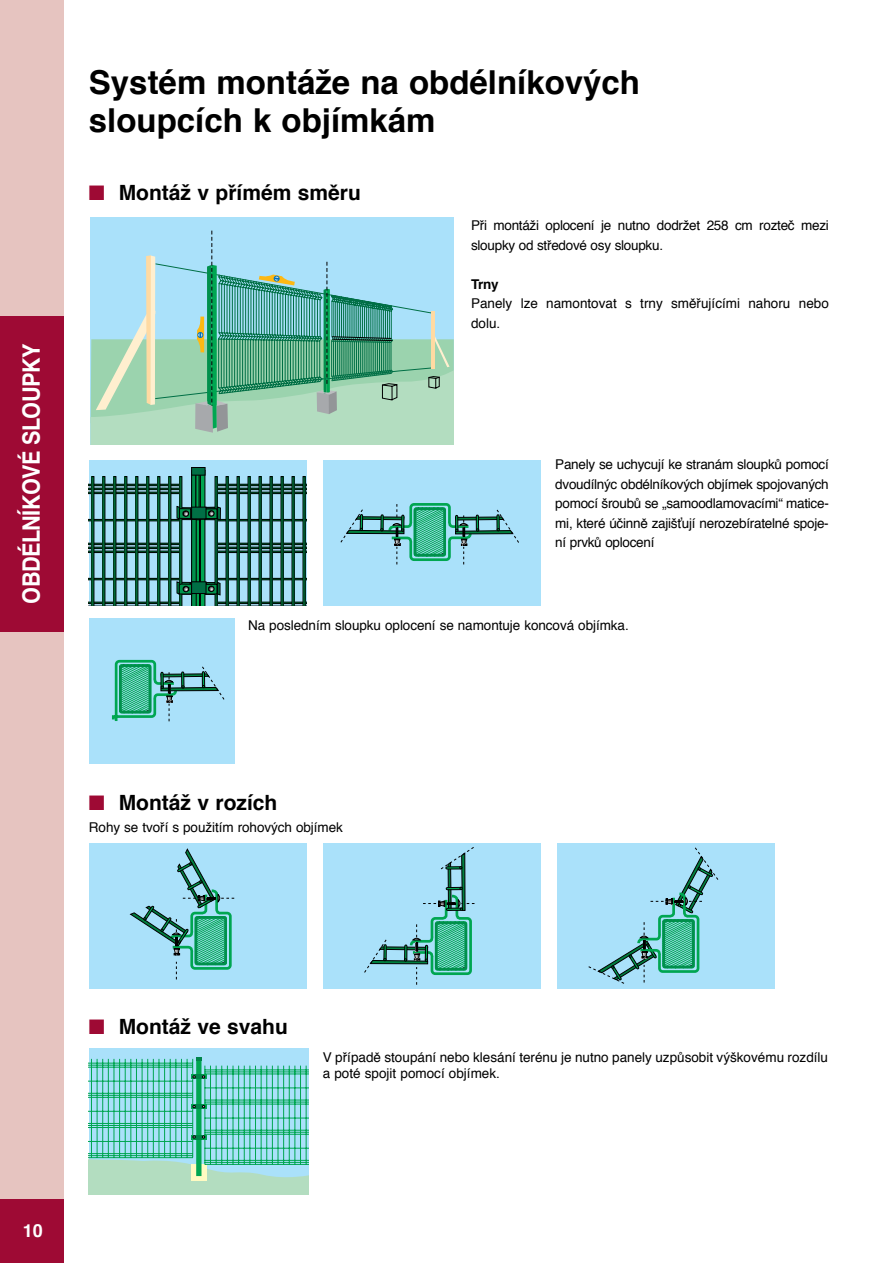
<style>
.page{position:relative;width:893px;height:1263px;background:#fff}
.page>*{position:absolute;margin:0;border:0;box-sizing:border-box;transform-origin:0 0}
.t1{font:700 33px/37.5px "Helvetica";color:#000}
.t2{font:700 24px "Helvetica";letter-spacing:-.025em;color:#fff;scale:.9 1}
.t3{font:700 21px "Helvetica";color:#000}
.t4{font:700 18px "Helvetica";color:#fff}
.t5{font:13.5px/19.5px "Helvetica";letter-spacing:-.005em;color:#000}
.t6{font:700 13.5px "Helvetica";color:#000}
.s1{color:#9e0a34}
</style>
<div class="page">
<div style="left:0;top:0;width:64px;height:1263px;background:#e6c4c0"></div>
<div style="left:0;top:316px;width:64px;height:315px;background:#9e0a34"></div>
<div style="left:0;top:1199px;width:64px;height:64px;background:#9e0a34"></div>
<div style="left:90px;top:217px;width:364px;height:228px;background:#aae1fa"></div>
<svg style="left:90px;top:231px;width:364px;height:214px"></svg>
<svg style="left:89px;top:1049px;width:220px;height:109px;background:#99dbe9"></svg>
<svg style="left:89px;top:1158px;width:220px;height:36px;background:#afddcb"></svg>
<div style="left:191px;top:1164px;width:15px;height:17px;background:#fffac2"></div>
<div style="left:196px;top:1057px;width:5px;height:119px;background:#00a651"></div>
<hr style="left:89px;top:1063px;width:104px;height:1px;background:#00a651">
<hr style="left:89px;top:1065px;width:104px;height:1px;background:#00a651">
<hr style="left:89px;top:1067px;width:104px;height:1px;background:#00a651">
<hr style="left:89px;top:1081px;width:104px;height:1px;background:#00a651">
<hr style="left:89px;top:1093px;width:104px;height:1px;background:#00a651">
<hr style="left:89px;top:1095px;width:104px;height:1px;background:#00a651">
<hr style="left:89px;top:1097px;width:104px;height:1px;background:#00a651">
<hr style="left:89px;top:1111px;width:104px;height:1px;background:#00a651">
<hr style="left:89px;top:1123px;width:104px;height:1px;background:#00a651">
<hr style="left:89px;top:1125px;width:104px;height:1px;background:#00a651">
<hr style="left:89px;top:1127px;width:104px;height:1px;background:#00a651">
<hr style="left:89px;top:1141px;width:104px;height:1px;background:#00a651">
<hr style="left:89px;top:1153px;width:104px;height:1px;background:#00a651">
<hr style="left:89px;top:1155px;width:104px;height:1px;background:#00a651">
<hr style="left:89px;top:1157px;width:104px;height:1px;background:#00a651">
<hr style="left:89px;top:1059px;width:1px;height:98px;background:#00a651">
<hr style="left:91px;top:1059px;width:1px;height:98px;background:#00a651">
<hr style="left:97px;top:1059px;width:1px;height:98px;background:#00a651">
<hr style="left:102px;top:1059px;width:1px;height:98px;background:#00a651">
<hr style="left:108px;top:1059px;width:1px;height:98px;background:#00a651">
<hr style="left:114px;top:1059px;width:1px;height:98px;background:#00a651">
<hr style="left:119px;top:1059px;width:1px;height:98px;background:#00a651">
<hr style="left:125px;top:1059px;width:1px;height:98px;background:#00a651">
<hr style="left:131px;top:1059px;width:1px;height:98px;background:#00a651">
<hr style="left:136px;top:1059px;width:1px;height:98px;background:#00a651">
<hr style="left:142px;top:1059px;width:1px;height:98px;background:#00a651">
<hr style="left:147px;top:1059px;width:1px;height:98px;background:#00a651">
<hr style="left:153px;top:1059px;width:1px;height:98px;background:#00a651">
<hr style="left:159px;top:1059px;width:1px;height:98px;background:#00a651">
<hr style="left:164px;top:1059px;width:1px;height:98px;background:#00a651">
<hr style="left:170px;top:1059px;width:1px;height:98px;background:#00a651">
<hr style="left:176px;top:1059px;width:1px;height:98px;background:#00a651">
<hr style="left:181px;top:1059px;width:1px;height:98px;background:#00a651">
<hr style="left:187px;top:1059px;width:1px;height:98px;background:#00a651">
<hr style="left:192px;top:1059px;width:1px;height:98px;background:#00a651">
<hr style="left:205px;top:1070px;width:104px;height:1px;background:#00a651">
<hr style="left:205px;top:1072px;width:104px;height:1px;background:#00a651">
<hr style="left:205px;top:1074px;width:104px;height:1px;background:#00a651">
<hr style="left:205px;top:1088px;width:104px;height:1px;background:#00a651">
<hr style="left:205px;top:1100px;width:104px;height:1px;background:#00a651">
<hr style="left:205px;top:1102px;width:104px;height:1px;background:#00a651">
<hr style="left:205px;top:1104px;width:104px;height:1px;background:#00a651">
<hr style="left:205px;top:1118px;width:104px;height:1px;background:#00a651">
<hr style="left:205px;top:1130px;width:104px;height:1px;background:#00a651">
<hr style="left:205px;top:1132px;width:104px;height:1px;background:#00a651">
<hr style="left:205px;top:1134px;width:104px;height:1px;background:#00a651">
<hr style="left:205px;top:1148px;width:104px;height:1px;background:#00a651">
<hr style="left:205px;top:1160px;width:104px;height:1px;background:#00a651">
<hr style="left:205px;top:1162px;width:104px;height:1px;background:#00a651">
<hr style="left:205px;top:1164px;width:104px;height:1px;background:#00a651">
<hr style="left:311px;top:1065px;width:1px;height:99px;background:#00a651">
<hr style="left:306px;top:1065px;width:1px;height:99px;background:#00a651">
<hr style="left:300px;top:1065px;width:1px;height:99px;background:#00a651">
<hr style="left:295px;top:1065px;width:1px;height:99px;background:#00a651">
<hr style="left:289px;top:1065px;width:1px;height:99px;background:#00a651">
<hr style="left:283px;top:1065px;width:1px;height:99px;background:#00a651">
<hr style="left:278px;top:1065px;width:1px;height:99px;background:#00a651">
<hr style="left:272px;top:1065px;width:1px;height:99px;background:#00a651">
<hr style="left:266px;top:1065px;width:1px;height:99px;background:#00a651">
<hr style="left:261px;top:1065px;width:1px;height:99px;background:#00a651">
<hr style="left:255px;top:1065px;width:1px;height:99px;background:#00a651">
<hr style="left:250px;top:1065px;width:1px;height:99px;background:#00a651">
<hr style="left:244px;top:1065px;width:1px;height:99px;background:#00a651">
<hr style="left:238px;top:1065px;width:1px;height:99px;background:#00a651">
<hr style="left:233px;top:1065px;width:1px;height:99px;background:#00a651">
<hr style="left:227px;top:1065px;width:1px;height:99px;background:#00a651">
<hr style="left:221px;top:1065px;width:1px;height:99px;background:#00a651">
<hr style="left:216px;top:1065px;width:1px;height:99px;background:#00a651">
<hr style="left:210px;top:1065px;width:1px;height:99px;background:#00a651">
<hr style="left:205px;top:1065px;width:1px;height:99px;background:#00a651">
<svg style="left:196px;top:1057px;width:6px;height:3px"></svg>
<svg style="left:191px;top:1075px;width:16px;height:4px"></svg>
<svg style="left:191px;top:1104px;width:16px;height:5px"></svg>
<svg style="left:191px;top:1135px;width:16px;height:4px"></svg>
<svg style="left:193px;top:1075px;width:12px;height:4px"></svg>
<svg style="left:193px;top:1104px;width:12px;height:5px"></svg>
<svg style="left:193px;top:1135px;width:12px;height:4px"></svg>
<div style="left:323px;top:460px;width:218px;height:146px;background:#aae1fa"></div>
<svg style="left:340px;top:503px;width:179px;height:61px"></svg>
<div style="left:414px;top:507px;width:32px;height:49px;border:3px solid #00904c;border-radius:2px"></div>
<div style="left:89px;top:460px;width:218px;height:146px;background:#aae1fa"></div>
<div style="left:191px;top:467px;width:14px;height:8px;background:#006f45;border:1px solid #000"></div>
<svg style="left:89px;top:470px;width:218px;height:136px"></svg>
<div style="left:191px;top:507px;width:15px;height:12px;background:#006f45;border:1px solid #000"></div>
<div style="left:191px;top:582px;width:15px;height:12px;background:#006f45;border:1px solid #000"></div>
<div style="left:89px;top:843px;width:218px;height:146px;background:#aae1fa"></div>
<svg style="left:130px;top:848px;width:105px;height:131px"></svg>
<div style="left:195px;top:916px;width:32px;height:49px;border:3px solid #00904c;border-radius:2px"></div>
<div style="left:323px;top:843px;width:218px;height:146px;background:#aae1fa"></div>
<svg style="left:364px;top:847px;width:111px;height:138px"></svg>
<div style="left:435px;top:921px;width:32px;height:49px;border:3px solid #00904c;border-radius:2px"></div>
<div style="left:557px;top:844px;width:218px;height:145px;background:#aae1fa"></div>
<svg style="left:589px;top:848px;width:130px;height:136px"></svg>
<div style="left:662px;top:919px;width:33px;height:49px;border:3px solid #00904c;border-radius:2px"></div>
<div style="left:89px;top:619px;width:145px;height:145px;background:#aae1fa"></div>
<svg style="left:112px;top:659px;width:113px;height:63px"></svg>
<div style="left:119px;top:664px;width:32px;height:49px;border:3px solid #00904c;border-radius:2px"></div>
<h2 class="t2" style="left:10px;top:604px;width:287px;rotate:-90deg">Obdélníkové sloupky</h2>
<h1 class="t1" style="left:89px;top:62px;width:553px">Systém montáže na obdélníkových sloupcích k objímkám</h1>
<h3 class="t3" style="left:89px;top:174px;width:273px"><span class="s1">■</span> Montáž v přímém směru</h3>
<p class="t5" style="left:471px;top:215px;width:359px">Při montáži oplocení je nutno dodržet 258 cm rozteč mezi sloupky od středové osy sloupku.</p>
<p class="t6" style="left:471px;top:272px;width:29px">Trny</p>
<p class="t5" style="left:471px;top:293px;width:359px">Panely lze namontovat s trny směřujícími nahoru nebo dolu.</p>
<p class="t5" style="left:555px;top:454px;width:275px;text-align:justify">Panely se uchycují ke stranám sloupků pomocí dvoudílnýc obdélníkových objímek spojovaných pomocí šroubů se „samoodlamovacími“ matice&shy;mi, které účinně zajišťují nerozebíratelné spoje&shy;ní prvků oplocení</p>
<p class="t5" style="left:248px;top:615px;width:382px">Na posledním sloupku oplocení se namontuje koncová objímka.</p>
<h3 class="t3" style="left:89px;top:784px;width:190px"><span class="s1">■</span> M ontáž v rozích</h3>
<p class="t5" style="left:89px;top:817px;width:255px">Rohy se tvoří s použitím rohových objímek</p>
<h3 class="t3" style="left:89px;top:1007px;width:200px"><span class="s1">■</span> M ontáž ve svahu</h3>
<p class="t5" style="left:323px;top:1048px;width:507px;line-height:16.2px">V případě stoupání nebo klesání terénu je nutno panely uzpůsobit výškovému rozdílu a poté spojit pomocí objímek.</p>
<h3 class="t4" style="left:23px;top:1214px;width:22px">10</h3>
</div>
